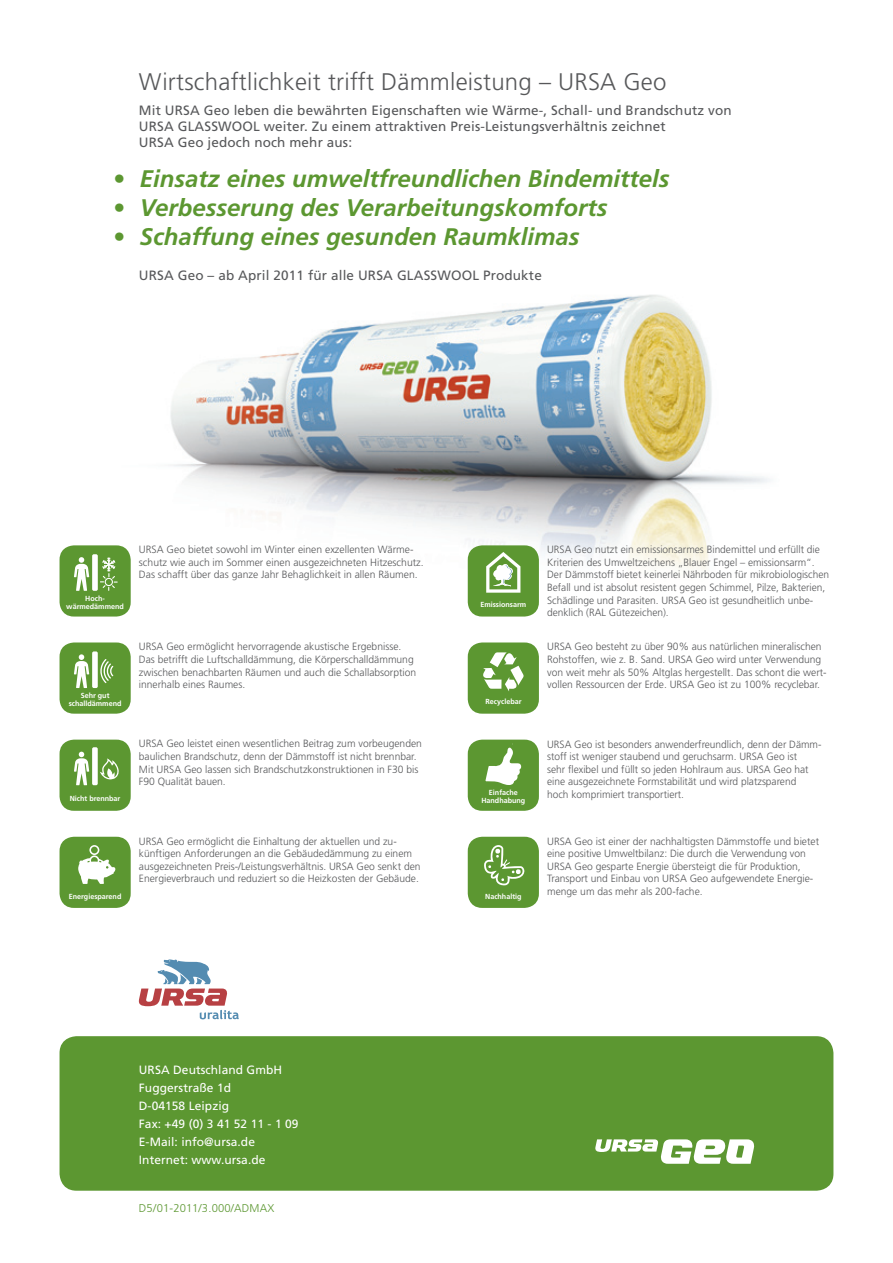
<style>
.page{position:relative;width:893px;height:1263px;background:#fff}
.page>*{position:absolute;margin:0;border:0;box-sizing:border-box;transform-origin:0 0}
.t1{font:italic 700 24px "Frutiger LT";color:#5c9731}
.t2{font:300 24px "Frutiger LT";letter-spacing:.01em;color:#57585a}
.t3{font:13.5px/16.2px "Frutiger LT";letter-spacing:.01em;color:#57585a}
.t4{font:12px/18px "Frutiger LT";letter-spacing:.005em;color:#fff}
.t5{font:300 11.25px "Frutiger LT";letter-spacing:.015em;color:#5c9731}
.t6{font:300 10.5px/12.6px "Frutiger LT";color:#57585a}
.t7{font:700 7.35px/8.1px "Frutiger LT";color:#fff;text-align:center}
</style>
<div class="page">
<img style="left:123px;top:295px;width:647px;height:305px">
<div style="left:60px;top:1036px;width:773px;height:155px;background:#5c9731;border-radius:17px"></div>
<svg style="left:595px;top:1139px;width:160px;height:25px"></svg>
<div style="left:60px;top:545px;width:71px;height:71px;background:#5c9731;border-radius:15px"></div>
<div style="left:92px;top:554px;width:6px;height:37px;background:#fff;border-radius:2px"></div>
<svg style="left:74px;top:557px;width:15px;height:34px"></svg>
<svg style="left:100px;top:558px;width:18px;height:33px"></svg>
<div style="left:60px;top:642px;width:71px;height:72px;background:#5c9731;border-radius:15px"></div>
<svg style="left:100px;top:659px;width:13px;height:24px"></svg>
<div style="left:92px;top:651px;width:6px;height:37px;background:#fff;border-radius:2px"></div>
<svg style="left:74px;top:654px;width:15px;height:34px"></svg>
<div style="left:60px;top:740px;width:71px;height:71px;background:#5c9731;border-radius:15px"></div>
<div style="left:92px;top:747px;width:6px;height:38px;background:#fff;border-radius:2px"></div>
<svg style="left:74px;top:752px;width:15px;height:33px"></svg>
<svg style="left:100px;top:758px;width:19px;height:21px"></svg>
<div style="left:60px;top:837px;width:71px;height:71px;background:#5c9731;border-radius:15px"></div>
<svg style="left:78px;top:845px;width:37px;height:39px"></svg>
<div style="left:468px;top:837px;width:71px;height:71px;background:#5c9731;border-radius:15px"></div>
<svg style="left:484px;top:845px;width:40px;height:40px"></svg>
<div style="left:468px;top:740px;width:71px;height:71px;background:#5c9731;border-radius:15px"></div>
<svg style="left:485px;top:748px;width:36px;height:37px"></svg>
<div style="left:468px;top:642px;width:71px;height:72px;background:#5c9731;border-radius:15px"></div>
<svg style="left:483px;top:652px;width:41px;height:39px"></svg>
<div style="left:468px;top:545px;width:71px;height:71px;background:#5c9731;border-radius:15px"></div>
<svg style="left:486px;top:552px;width:34px;height:41px"></svg>
<svg style="left:138px;top:959px;width:101px;height:60px"></svg>
<h1 class="t2" style="left:139px;top:68px;width:529px">Wirtschaftlichkeit trifft Dämmleistung – URSA Geo</h1>
<p class="t3" style="left:139px;top:102px;width:594px">Mit URSA Geo leben die bewährten Eigenschaften wie Wärme-, Schall- und Brandschutz von<br>URSA GLASSWOOL weiter. Zu einem attraktiven Preis-Leistungsverhältnis zeichnet<br>URSA Geo jedoch noch mehr aus:</p>
<h1 class="t1" style="left:113px;top:165px;width:558px">• Einsatz eines umweltfreundlichen Bindemittels</h1>
<h1 class="t1" style="left:113px;top:193px;width:496px">• Verbesserung des Verarbeitungskomforts</h1>
<h1 class="t1" style="left:113px;top:222px;width:468px">• Schaffung eines gesunden Raumklimas</h1>
<p class="t3" style="left:139px;top:267px;width:404px">URSA Geo – ab April 2011 für alle URSA GLASSWOOL Produkte</p>
<p class="t7" style="left:66px;top:594px;width:59px">Hoch&shy;wärmedämmend</p>
<p class="t7" style="left:69px;top:691px;width:54px">Sehr gut schalldämmend</p>
<p class="t6" style="left:139px;top:543px;width:286px">URSA Geo bietet sowohl im Winter einen exzellenten Wärme&shy;schutz wie auch im Sommer einen ausgezeichneten Hitzeschutz.<br>Das schafft über das ganze Jahr Behaglichkeit in allen Räumen.</p>
<p class="t6" style="left:547px;top:543px;width:284px">URSA Geo nutzt ein emissionsarmes Bindemittel und erfüllt die Kriterien des Umweltzeichens „Blauer Engel – emissionsarm“.<br>Der Dämmstoff bietet keinerlei Nährboden für mikrobiologischen Befall und ist absolut resistent gegen Schimmel, Pilze, Bakterien, Schädlinge und Parasiten. URSA Geo ist gesundheitlich unbe&shy;denklich (RAL Gütezeichen).</p>
<p class="t6" style="left:139px;top:641px;width:279px">URSA Geo ermöglicht hervorragende akustische Ergebnisse.<br>Das betrifft die Luftschalldämmung, die Körperschalldämmung zwischen benachbarten Räumen und auch die Schallabsorption innerhalb eines Raumes.</p>
<p class="t6" style="left:547px;top:641px;width:281px">URSA Geo besteht zu über 90% aus natürlichen mineralischen Rohstoffen, wie z. B. Sand. URSA Geo wird unter Verwendung von weit mehr als 50% Altglas hergestellt. Das schont die wert&shy;vollen Ressourcen der Erde. URSA Geo ist zu 100% recyclebar.</p>
<p class="t7" style="left:480px;top:601px;width:47px">Emissionsarm</p>
<p class="t7" style="left:486px;top:698px;width:37px">Recyclebar</p>
<p class="t6" style="left:139px;top:738px;width:285px">URSA Geo leistet einen wesentlichen Beitrag zum vorbeugenden baulichen Brandschutz, denn der Dämmstoff ist nicht brennbar.<br>Mit URSA Geo lassen sich Brandschutzkonstruktionen in F30 bis F90 Qualität bauen.</p>
<p class="t6" style="left:547px;top:738px;width:276px">URSA Geo ist besonders anwenderfreundlich, denn der Dämm&shy;stoff ist weniger staubend und geruchsarm. URSA Geo ist<br>sehr flexibel und füllt so jeden Hohlraum aus. URSA Geo hat eine ausgezeichnete Formstabilität und wird platzsparend<br>hoch komprimiert transportiert.</p>
<p class="t6" style="left:139px;top:835px;width:283px">URSA Geo ermöglicht die Einhaltung der aktuellen und zu&shy;künftigen Anforderungen an die Gebäudedämmung zu einem ausgezeichneten Preis-/Leistungsverhältnis. URSA Geo senkt den Energieverbrauch und reduziert so die Heizkosten der Gebäude.</p>
<p class="t6" style="left:547px;top:835px;width:273px">URSA Geo ist einer der nachhaltigsten Dämmstoffe und bietet eine positive Umweltbilanz: Die durch die Verwendung von URSA Geo gesparte Energie übersteigt die für Produktion, Transport und Einbau von URSA Geo aufgewendete Energie&shy;menge um das mehr als 200-fache.</p>
<p class="t7" style="left:481px;top:788px;width:45px">Einfache<br>Handhabung</p>
<p class="t7" style="left:70px;top:795px;width:52px">Nicht brennbar</p>
<p class="t7" style="left:69px;top:892px;width:54px">Energiesparend</p>
<p class="t7" style="left:485px;top:892px;width:38px">Nachhaltig</p>
<p class="t4" style="left:139px;top:1060px;width:161px">URSA Deutschland GmbH<br>Fuggerstraße 1d<br>D-04158 Leipzig<br>Fax: +49 (0) 3 41 52 11 - 1 09<br>E-Mail: info@ursa.de<br>Internet: www.ursa.de</p>
<p class="t5" style="left:139px;top:1202px;width:137px">D5/01-2011/3.000/ADMAX</p>
</div>
